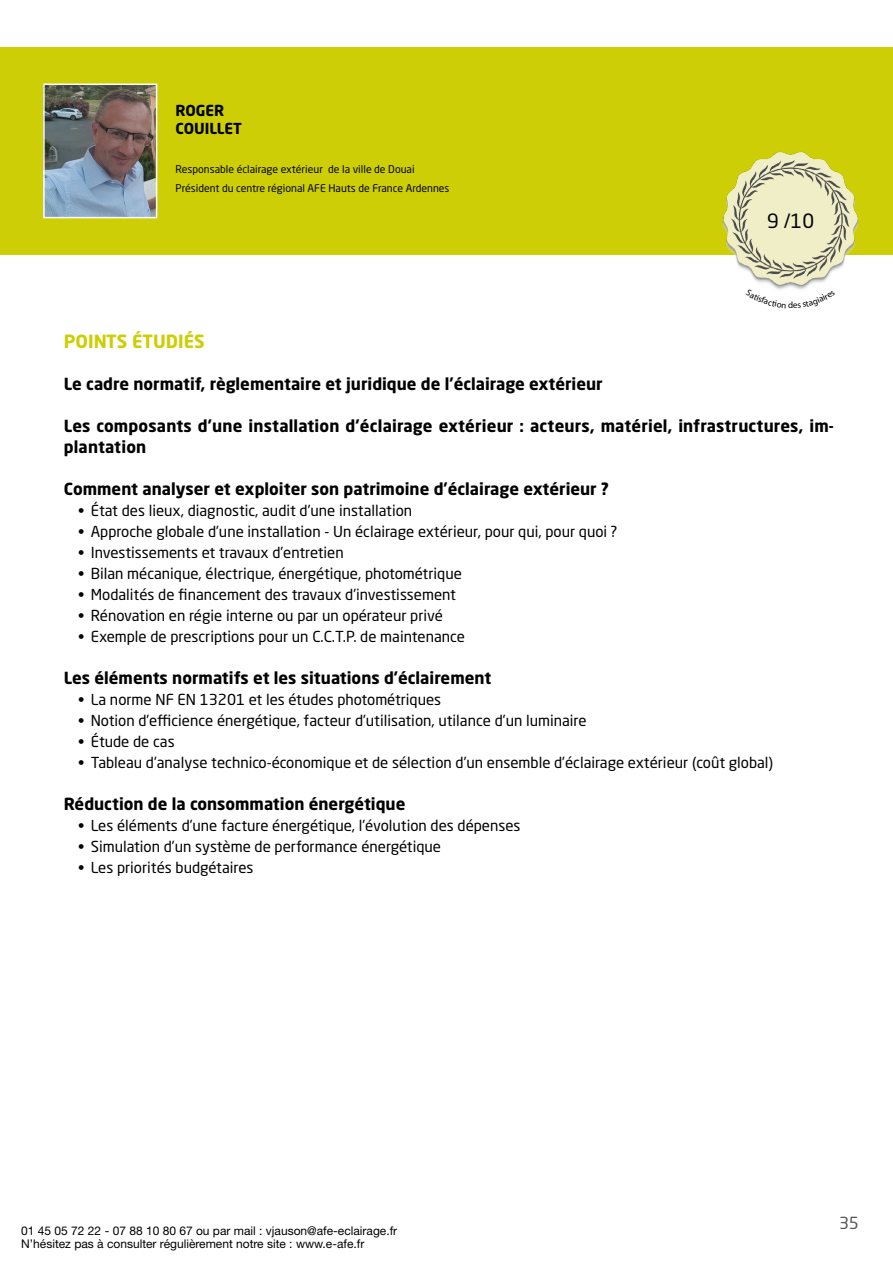
<style>
.page{position:relative;width:893px;height:1263px;background:#fff}
.page>*{position:absolute;margin:0;border:0;box-sizing:border-box;transform-origin:0 0}
.t1{font:19.5px "Neo Sans W1 G";color:#020203}
.t2{font:700 18px "Neo Sans W1 G";color:#cdce05}
.t3{font:700 16.5px/21px "Neo Sans W1 G";color:#020203}
.t4{font:16.5px "Neo Sans W1 G";color:#575756}
.t5{font:15px "Neo Sans W1 G";color:#000}
.t6{font:700 15px/18px "Neo Sans W1 G";color:#020203}
.t7{font:12px "Helvetica Neue LT Std";color:#000}
.t8{font:10.5px/19.5px "Neo Sans W1 G";color:#020203}
.t9{font:9px "Myriad Pro";color:#000}
</style>
<div class="page">
<div style="left:0;top:47px;width:893px;height:208px;background:#cdce05"></div>
<img style="left:46px;top:87px;width:108px;height:128px">
<div style="left:43px;top:84px;width:114px;height:134px;border:2px solid #fefefe"></div>
<img style="left:722px;top:152px;width:137px;height:138px">
<svg style="left:746px;top:289px;width:40px;height:1px"></svg>
<p class="t6" style="left:176px;top:101px;width:68px">ROGER<br>COUILLET</p>
<p class="t8" style="left:176px;top:159px;width:275px">Responsable éclairage extérieur de la ville de Douai<br>Président du centre régional AFE Hauts de France Ardennes</p>
<h1 class="t1" style="left:767px;top:209px;width:49px">9 /10</h1>
<p class="t9" style="left:788px;top:300px;width:7px">d</p>
<p class="t2" style="left:64px;top:329px;width:143px">POINTS ÉTUDIÉS</p>
<p class="t3" style="left:64px;top:373px;width:540px">Le cadre normatif, règlementaire et juridique de l’éclairage extérieur</p>
<p class="t3" style="left:64px;top:415px;width:772px">Les composants d’une installation d’éclairage extérieur : acteurs, matériel, infrastructures, im&shy;plantation</p>
<p class="t3" style="left:64px;top:478px;width:547px">Comment analyser et exploiter son patrimoine d’éclairage extérieur ?</p>
<p class="t5" style="left:78px;top:501px;width:336px">• État des lieux, diagnostic, audit d’une installation</p>
<p class="t5" style="left:78px;top:522px;width:541px">• Approche globale d’une installation - Un éclairage extérieur, pour qui, pour quoi ?</p>
<p class="t5" style="left:78px;top:543px;width:267px">• Investissements et travaux d’entretien</p>
<p class="t5" style="left:78px;top:564px;width:385px">• Bilan mécanique, électrique, énergétique, photométrique</p>
<p class="t5" style="left:78px;top:585px;width:380px">• Modalités de financement des travaux d’investissement</p>
<p class="t5" style="left:78px;top:606px;width:366px">• Rénovation en régie interne ou par un opérateur privé</p>
<p class="t5" style="left:78px;top:627px;width:389px">• Exemple de prescriptions pour un C.C.T.P. de maintenance</p>
<p class="t3" style="left:64px;top:667px;width:429px">Les éléments normatifs et les situations d’éclairement</p>
<p class="t5" style="left:78px;top:690px;width:365px">• La norme NF EN 13201 et les études photométriques</p>
<p class="t5" style="left:78px;top:711px;width:510px">• Notion d’efficience énergétique, facteur d’utilisation, utilance d’un luminaire</p>
<p class="t5" style="left:78px;top:732px;width:98px">• Étude de cas</p>
<p class="t5" style="left:78px;top:753px;width:697px">• Tableau d’analyse technico-économique et de sélection d’un ensemble d’éclairage extérieur (coût global)</p>
<p class="t3" style="left:64px;top:793px;width:343px">Réduction de la consommation énergétique</p>
<p class="t5" style="left:78px;top:816px;width:444px">• Les éléments d’une facture énergétique, l’évolution des dépenses</p>
<p class="t5" style="left:78px;top:837px;width:365px">• Simulation d’un système de performance énergétique</p>
<p class="t5" style="left:78px;top:858px;width:177px">• Les priorités budgétaires</p>
<p class="t7" style="left:21px;top:1224px;width:377px">01 45 05 72 22 - 07 88 10 80 67 ou par mail : vjauson@afe-eclairage.fr</p>
<p class="t7" style="left:21px;top:1237px;width:345px">N’hésitez pas à consulter régulièrement notre site : www.e-afe.fr</p>
<p class="t4" style="left:839px;top:1213px;width:21px">35</p>
</div>
